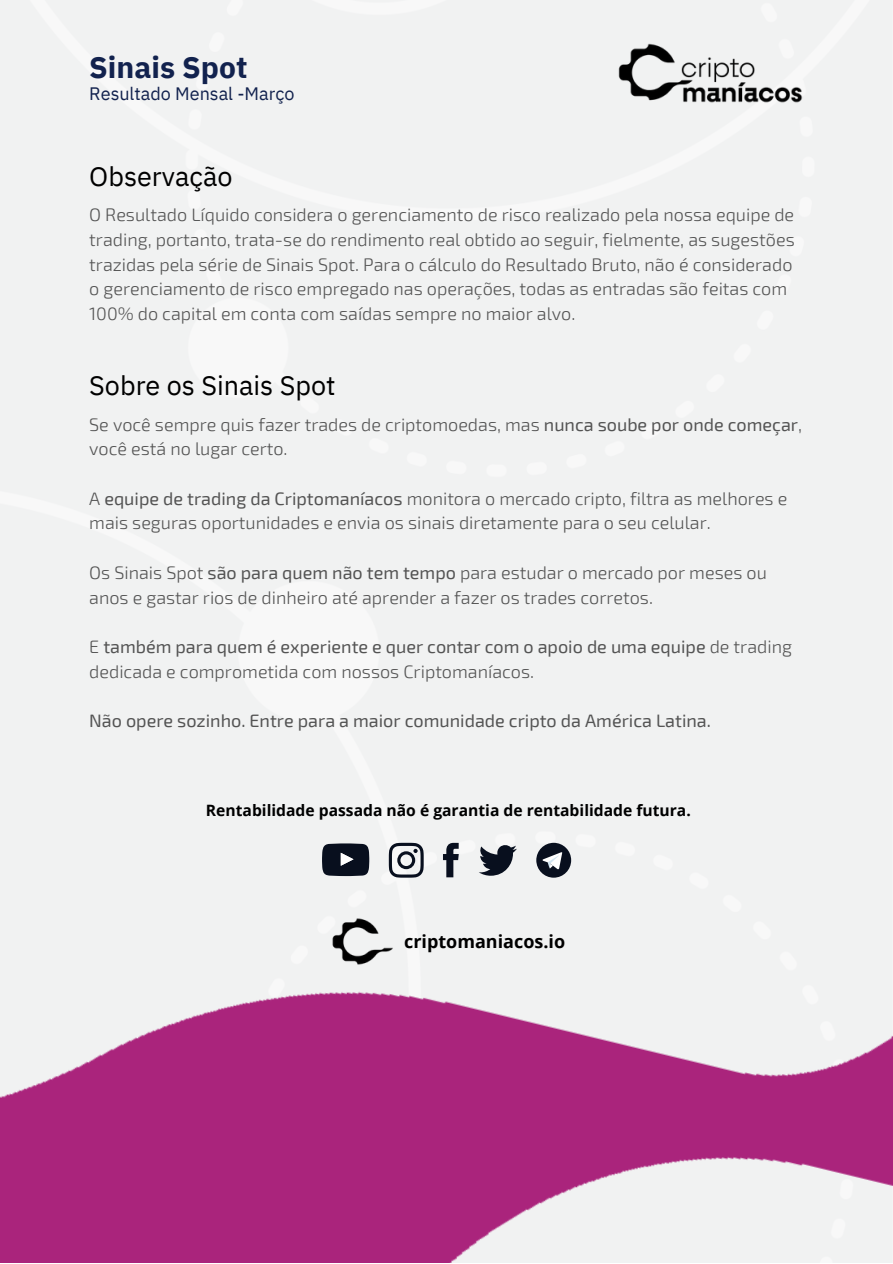
<style>
.page{position:relative;width:893px;height:1264px;background:#fff}
.page>*{position:absolute;margin:0;border:0;box-sizing:border-box;transform-origin:0 0}
.t1{font:700 30px "IBM Plex Sans";color:#12224e}
.t2{font:27px "IBM Plex Sans";color:#000}
.t3{font:300 18px/24.8px "Exo 2";color:#545454}
.t4{font:18px/24.8px "Exo 2";color:#545454}
.t5{font:18px "IBM Plex Sans";color:#12224e}
.t6{font:700 18px "Open Sans";color:#000}
.t7{font:700 15.6px "Open Sans";color:#000}
.s1{font-weight:400}
.s2{font-weight:300}
</style>
<div class="page">
<img style="left:0;top:801px;width:892px;height:461px">
<img style="left:590px;top:25px;width:238px;height:105px">
<svg style="left:389px;top:842px;width:34px;height:35px"></svg>
<svg style="left:443px;top:842px;width:15px;height:35px"></svg>
<svg style="left:322px;top:843px;width:47px;height:33px;background:#242a38"></svg>
<svg style="left:478px;top:844px;width:39px;height:31px"></svg>
<div style="left:536px;top:842px;width:35px;height:35px;background:#080f1e;border-radius:50%"></div>
<svg style="left:542px;top:852px;width:20px;height:17px"></svg>
<img style="left:327px;top:914px;width:70px;height:58px">
<h1 class="t1" style="left:89px;top:47px;width:160px">Sinais Spot</h1>
<p class="t5" style="left:89px;top:82px;width:207px">Resultado Mensal -Março</p>
<h2 class="t2" style="left:89px;top:158px;width:145px">Observação</h2>
<p class="t3" style="left:89px;top:202px;width:707px">O Resultado Líquido considera o gerenciamento de risco realizado pela nossa equipe de trading, portanto, trata-se do rendimento real obtido ao seguir, fielmente, as sugestões trazidas pela série de Sinais Spot. Para o cálculo do Resultado Bruto, não é considerado o gerenciamento de risco empregado nas operações, todas as entradas são feitas com 100% do capital em conta com saídas sempre no maior alvo.</p>
<h2 class="t2" style="left:89px;top:367px;width:248px">Sobre os Sinais Spot</h2>
<p class="t3" style="left:89px;top:411px;width:714px">Se você sempre quis fazer trades de criptomoedas, mas <span class="s1">nunca soube por onde começar</span>, você está no lugar certo.</p>
<p class="t3" style="left:89px;top:485px;width:699px">A <span class="s1">equipe de trading da Criptomaníacos</span> monitora o mercado cripto, filtra as melhores e mais seguras oportunidades e envia os sinais diretamente para o seu celular.</p>
<p class="t3" style="left:89px;top:559px;width:679px">Os Sinais Spot <span class="s1">são para quem não tem tempo</span> para estudar o mercado por meses ou anos e gastar rios de dinheiro até aprender a fazer os trades corretos.</p>
<p class="t4" style="left:89px;top:633px;width:704px"><span class="s2">E</span> também para quem é experiente e quer contar com o apoio de uma equipe <span class="s2">de trading dedicada e comprometida com nossos Criptomaníacos.</span></p>
<p class="t4" style="left:89px;top:707px;width:623px">Não opere sozinho. Entre para a maior comunidade cripto da América Latina.</p>
<p class="t7" style="left:206px;top:799px;width:486px">Rentabilidade passada não é garantia de rentabilidade futura.</p>
<p class="t6" style="left:404px;top:928px;width:162px">criptomaniacos.io</p>
</div>
